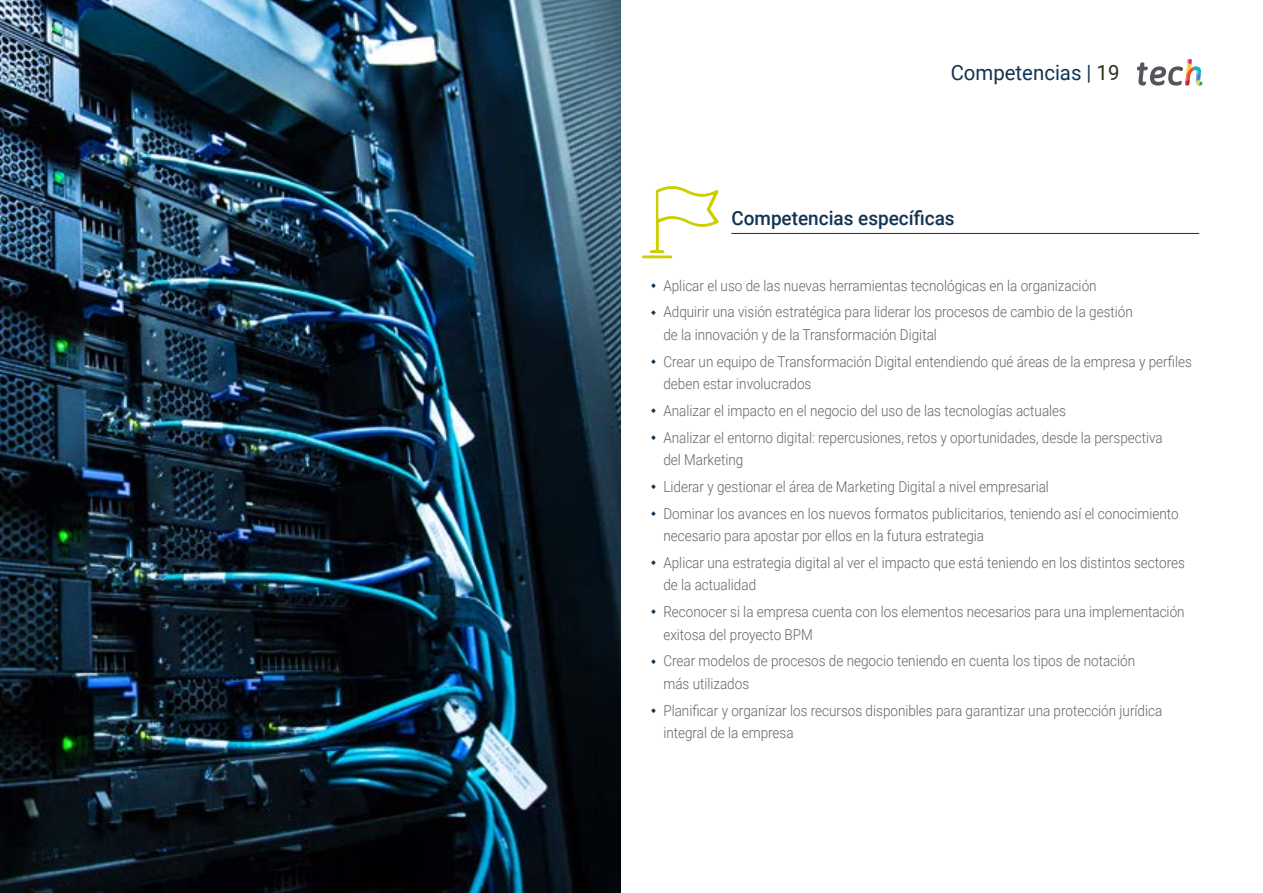
<style>
.page{position:relative;width:1263px;height:893px;background:#fff}
.page>*{position:absolute;margin:0;border:0;box-sizing:border-box;transform-origin:0 0}
.t1{font:21px "Roboto";color:#123352}
.t2{font:500 19.5px "Roboto";color:#123352}
.t3{font:300 15px/26.7px "Roboto";color:#61646a;scale:.9 1}
.s1{color:#312e20}
</style>
<div class="page">
<img style="left:0;top:0;width:621px;height:893px">
<hr style="left:731px;top:233px;width:468px;height:1px;background:#123352">
<hr style="left:642px;top:255px;width:30px;height:3px;background:#cdce00">
<svg style="left:650px;top:186px;width:69px;height:67px"></svg>
<svg style="left:1137px;top:59px;width:65px;height:27px"></svg>
<h1 class="t1" style="left:951px;top:57px;width:170px">Competencias | <span class="s1">19</span></h1>
<h2 class="t2" style="left:731px;top:204px;width:225px">Competencias específicas</h2>
<p class="t3" style="left:663px;top:271px;width:523px">Aplicar el uso de las nuevas herramientas tecnológicas en la organización<br>Adquirir una visión estratégica para liderar los procesos de cambio de la gestión</p>
<p class="t3" style="left:663px;top:321px;width:589px">de la innovación y de la Transformación Digital<br>Crear un equipo de Transformación Digital entendiendo qué áreas de la empresa y perfiles</p>
<p class="t3" style="left:663px;top:370px;width:556px">deben estar involucrados<br>Analizar el impacto en el negocio del uso de las tecnologías actuales<br>Analizar el entorno digital: repercusiones, retos y oportunidades, desde la perspectiva</p>
<p class="t3" style="left:663px;top:446px;width:574px">del Marketing<br>Liderar y gestionar el área de Marketing Digital a nivel empresarial<br>Dominar los avances en los nuevos formatos publicitarios, teniendo así el conocimiento</p>
<p class="t3" style="left:663px;top:522px;width:581px">necesario para apostar por ellos en la futura estrategia<br>Aplicar una estrategia digital al ver el impacto que está teniendo en los distintos sectores</p>
<p class="t3" style="left:663px;top:571px;width:581px">de la actualidad<br>Reconocer si la empresa cuenta con los elementos necesarios para una implementación</p>
<p class="t3" style="left:663px;top:620px;width:526px">exitosa del proyecto BPM<br>Crear modelos de procesos de negocio teniendo en cuenta los tipos de notación</p>
<p class="t3" style="left:663px;top:670px;width:556px">más utilizados<br>Planificar y organizar los recursos disponibles para garantizar una protección jurídica</p>
<p class="t3" style="left:663px;top:719px;width:146px">integral de la empresa</p>
</div>
